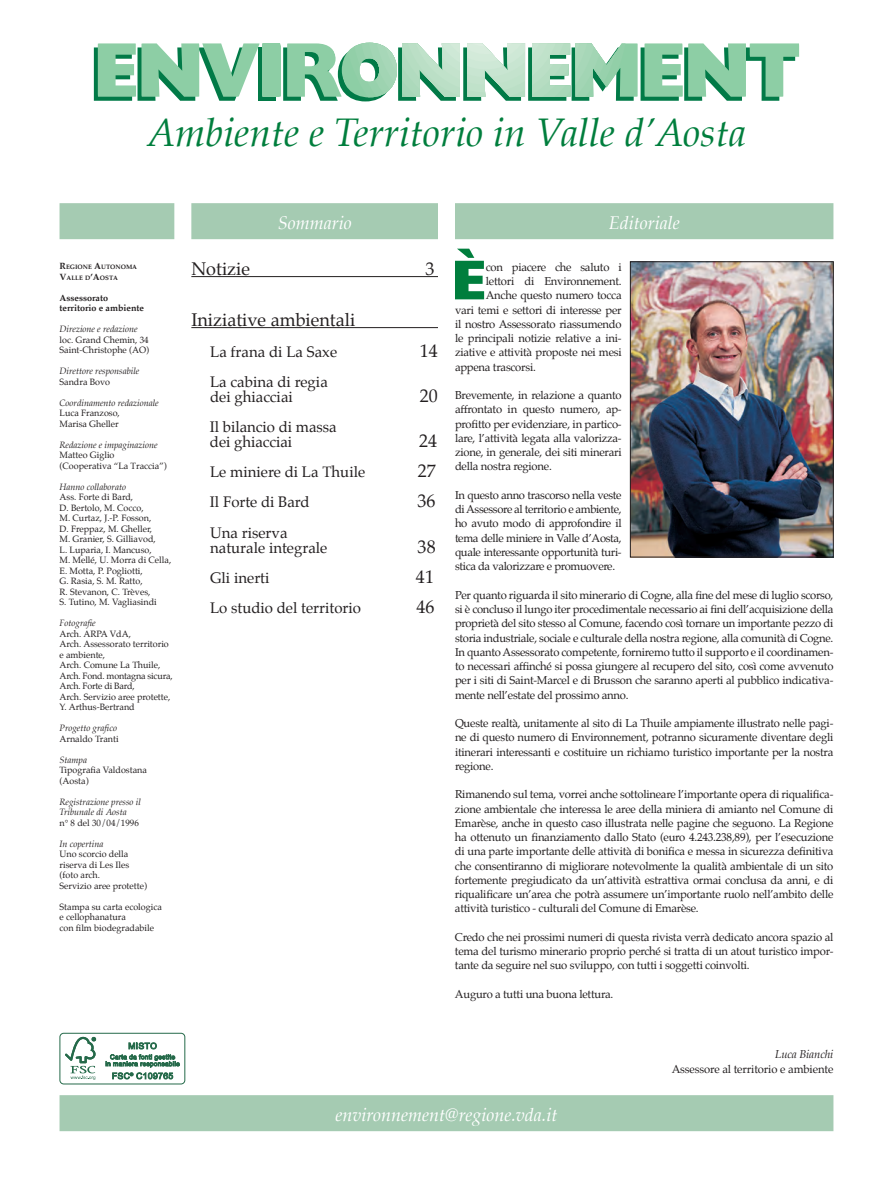
<style>
.page{position:relative;width:893px;height:1191px;background:#fff}
.page>*{position:absolute;margin:0;border:0;box-sizing:border-box;transform-origin:0 0}
.t1{font:800 56.55px "Gill Sans Std";color:#007e3d}
.t2{font:italic 39px "Palatino";color:#007e3d}
.t3{font:italic 18px "Palatino";color:#fff}
.t4{font:18px "Palatino";color:#231f20}
.t5{font:15px/15px "Palatino";color:#231f20}
.t6{font:11.25px/14.2px "Palatino";letter-spacing:-.02em;color:#231f20;text-align:justify}
.t7{font:italic 11.25px "Palatino";letter-spacing:-.01em;color:#231f20}
.t8{font:9px/10.5px "Palatino";color:#231f20}
.t9{font:italic 9px/10.5px "Palatino";color:#231f20}
.t10{font:700 9px/10.5px "Palatino";color:#231f20}
.t11{font:700 6.3px/10.5px "Palatino";color:#231f20}
.s1{font-size:9px}
</style>
<div class="page">
<svg style="left:94px;top:43px;width:705px;height:58px"></svg>
<div style="left:60px;top:203px;width:114px;height:36px;background:#a5cbb2"></div>
<div style="left:191px;top:203px;width:247px;height:36px;background:#a5cbb2"></div>
<div style="left:455px;top:203px;width:378px;height:36px;background:#a5cbb2"></div>
<div style="left:60px;top:1095px;width:773px;height:36px;background:#a5cbb2"></div>
<hr style="left:191px;top:276px;width:247px;height:1px;background:#231f20">
<hr style="left:191px;top:327px;width:247px;height:1px;background:#231f20">
<img style="left:632px;top:263px;width:199px;height:292px">
<div style="left:630px;top:261px;width:203px;height:296px;border:1px solid #231f20"></div>
<div style="left:60px;top:1033px;width:125px;height:51px;border:1px solid #256a4a;border-radius:4px"></div>
<svg style="left:65px;top:1036px;width:31px;height:44px"></svg>
<svg style="left:106px;top:1042px;width:74px;height:37px"></svg>
<h2 class="t2" style="left:147px;top:114px;width:601px">Ambiente e Territorio in Valle d’Aosta</h2>
<p class="t11" style="left:60px;top:262px;width:79px"><span class="s1">R</span>EGIONE <span class="s1">A</span>UTONOMA<br><span class="s1">V</span>ALLE D<span class="s1">’A</span>OSTA</p>
<p class="t10" style="left:60px;top:293px;width:86px">Assessorato territorio e ambiente</p>
<p class="t9" style="left:60px;top:324px;width:80px">Direzione e redazione</p>
<p class="t8" style="left:60px;top:335px;width:91px">loc. Grand Chemin, 34<br>Saint-Christophe (AO)</p>
<p class="t9" style="left:60px;top:366px;width:81px">Direttore responsabile</p>
<p class="t8" style="left:60px;top:377px;width:52px">Sandra Bovo</p>
<p class="t9" style="left:60px;top:398px;width:101px">Coordinamento redazionale</p>
<p class="t8" style="left:60px;top:408px;width:62px">Luca Franzoso,<br>Marisa Gheller</p>
<p class="t9" style="left:60px;top:440px;width:100px">Redazione e impaginazione</p>
<p class="t8" style="left:60px;top:450px;width:109px">Matteo Giglio (Cooperativa “La Traccia”)</p>
<p class="t9" style="left:60px;top:482px;width:68px">Hanno collaborato</p>
<p class="t8" style="left:60px;top:492px;width:113px">Ass. Forte di Bard,<br>D. Bertolo, M. Cocco,<br>M. Curtaz, J.-P. Fosson,<br>D. Freppaz, M. Gheller,<br>M. Granier, S. Gilliavod,<br>L. Luparia, I. Mancuso,<br>M. Mellé, U. Morra di Cella,<br>E. Motta, P. Pogliotti,<br>G. Rasia, S. M. Ratto,<br>R. Stevanon, C. Trèves,<br>S. Tutino, M. Vagliasindi</p>
<p class="t9" style="left:60px;top:618px;width:38px">Fotografie</p>
<p class="t8" style="left:60px;top:629px;width:115px">Arch. ARPA VdA,<br>Arch. Assessorato territorio e ambiente,<br>Arch. Comune La Thuile,<br>Arch. Fond. montagna sicura,<br>Arch. Forte di Bard,<br>Arch. Servizio aree protette,<br>Y. Arthus-Bertrand</p>
<p class="t9" style="left:60px;top:723px;width:59px">Progetto grafico</p>
<p class="t8" style="left:60px;top:734px;width:61px">Arnaldo Tranti</p>
<p class="t9" style="left:60px;top:755px;width:29px">Stampa</p>
<p class="t8" style="left:60px;top:765px;width:89px">Tipografia Valdostana (Aosta)</p>
<p class="t9" style="left:60px;top:797px;width:83px">Registrazione presso il<br>Tribunale di Aosta</p>
<p class="t8" style="left:60px;top:818px;width:81px">n° 8 del 30/04/1996</p>
<p class="t9" style="left:60px;top:839px;width:45px">In copertina</p>
<p class="t8" style="left:60px;top:849px;width:89px">Uno scorcio della riserva di Les Iles (foto arch.<br>Servizio aree protette)</p>
<p class="t8" style="left:60px;top:902px;width:104px">Stampa su carta ecologica e cellophanatura<br>con film biodegradabile</p>
<h3 class="t3" style="left:278px;top:214px;width:75px">Sommario</h3>
<h3 class="t3" style="left:609px;top:214px;width:72px">Editoriale</h3>
<h3 class="t4" style="left:191px;top:260px;width:60px">Notizie</h3>
<h3 class="t4" style="left:426px;top:260px;width:10px">3</h3>
<h3 class="t4" style="left:191px;top:311px;width:165px">Iniziative ambientali</h3>
<h3 class="t5" style="left:210px;top:346px;width:129px">La frana di La Saxe</h3>
<h3 class="t4" style="left:420px;top:343px;width:20px">14</h3>
<h3 class="t5" style="left:210px;top:376px;width:119px">La cabina di regia dei ghiacciai</h3>
<h3 class="t4" style="left:420px;top:388px;width:19px">20</h3>
<h3 class="t5" style="left:210px;top:421px;width:128px">Il bilancio di massa dei ghiacciai</h3>
<h3 class="t4" style="left:419px;top:433px;width:19px">24</h3>
<h3 class="t5" style="left:210px;top:466px;width:157px">Le miniere di La Thuile</h3>
<h3 class="t4" style="left:418px;top:463px;width:19px">27</h3>
<h3 class="t5" style="left:210px;top:496px;width:101px">Il Forte di Bard</h3>
<h3 class="t4" style="left:417px;top:493px;width:19px">36</h3>
<h3 class="t5" style="left:210px;top:526px;width:119px">Una riserva naturale integrale</h3>
<h3 class="t4" style="left:418px;top:538px;width:20px">38</h3>
<h3 class="t5" style="left:210px;top:571px;width:61px">Gli inerti</h3>
<h3 class="t4" style="left:416px;top:568px;width:20px">41</h3>
<h3 class="t5" style="left:210px;top:601px;width:153px">Lo studio del territorio</h3>
<h3 class="t4" style="left:417px;top:598px;width:19px">46</h3>
<h1 class="t1" style="left:451px;top:261px;width:37px">È</h1>
<p class="t6" style="left:486px;top:261px;width:137px">con piacere che saluto i</p>
<p class="t6" style="left:486px;top:275px;width:137px">lettori di Environnement.</p>
<p class="t6" style="left:486px;top:289px;width:137px">Anche questo numero tocca</p>
<p class="t6" style="left:455px;top:303px;width:168px">vari temi e settori di interesse per</p>
<p class="t6" style="left:455px;top:318px;width:168px">il nostro Assessorato riassumendo</p>
<p class="t6" style="left:455px;top:332px;width:168px">le principali notizie relative a ini-</p>
<p class="t6" style="left:455px;top:346px;width:168px">ziative e attività proposte nei mesi</p>
<p class="t6" style="left:455px;top:360px;width:82px">appena trascorsi.</p>
<p class="t6" style="left:455px;top:389px;width:168px">Brevemente, in relazione a quanto affrontato in questo numero, ap&shy;profitto per evidenziare, in partico&shy;lare, l’attività legata alla valorizza&shy;zione, in generale, dei siti minerari della nostra regione.</p>
<p class="t6" style="left:455px;top:489px;width:168px">In questo anno trascorso nella veste di Assessore al territorio e ambiente, ho avuto modo di approfondire il tema delle miniere in Valle d’Aosta, quale interessante opportunità turi&shy;stica da valorizzare e promuovere.</p>
<p class="t6" style="left:455px;top:588px;width:380px">Per quanto riguarda il sito minerario di Cogne, alla fine del mese di luglio scorso, si è concluso il lungo iter procedimentale necessario ai fini dell’acquisizione della proprietà del sito stesso al Comune, facendo così tornare un importante pezzo di storia industriale, sociale e culturale della nostra regione, alla comunità di Cogne.<br>In quanto Assessorato competente, forniremo tutto il supporto e il coordinamen&shy;to necessari affinché si possa giungere al recupero del sito, così come avvenuto per i siti di Saint-Marcel e di Brusson che saranno aperti al pubblico indicativa&shy;mente nell’estate del prossimo anno.</p>
<p class="t6" style="left:455px;top:717px;width:380px">Queste realtà, unitamente al sito di La Thuile ampiamente illustrato nelle pagi&shy;ne di questo numero di Environnement, potranno sicuramente diventare degli itinerari interessanti e costituire un richiamo turistico importante per la nostra regione.</p>
<p class="t6" style="left:455px;top:788px;width:380px">Rimanendo sul tema, vorrei anche sottolineare l’importante opera di riqualifica&shy;zione ambientale che interessa le aree della miniera di amianto nel Comune di Emarèse, anche in questo caso illustrata nelle pagine che seguono. La Regione ha ottenuto un finanziamento dallo Stato (euro 4.243.238,89), per l’esecuzione di una parte importante delle attività di bonifica e messa in sicurezza definitiva che consentiranno di migliorare notevolmente la qualità ambientale di un sito fortemente pregiudicato da un’attività estrattiva ormai conclusa da anni, e di riqualificare un’area che potrà assumere un’importante ruolo nell’ambito delle attività turistico - culturali del Comune di Emarèse.</p>
<p class="t6" style="left:455px;top:930px;width:380px">Credo che nei prossimi numeri di questa rivista verrà dedicato ancora spazio al tema del turismo minerario proprio perché si tratta di un atout turistico impor&shy;tante da seguire nel suo sviluppo, con tutti i soggetti coinvolti.</p>
<p class="t6" style="left:455px;top:987px;width:160px">Auguro a tutti una buona lettura.</p>
<p class="t7" style="left:775px;top:1048px;width:60px">Luca Bianchi</p>
<p class="t6" style="left:672px;top:1062px;width:163px">Assessore al territorio e ambiente</p>
<h3 class="t3" style="left:336px;top:1105px;width:223px">environnement@regione.vda.it</h3>
</div>
